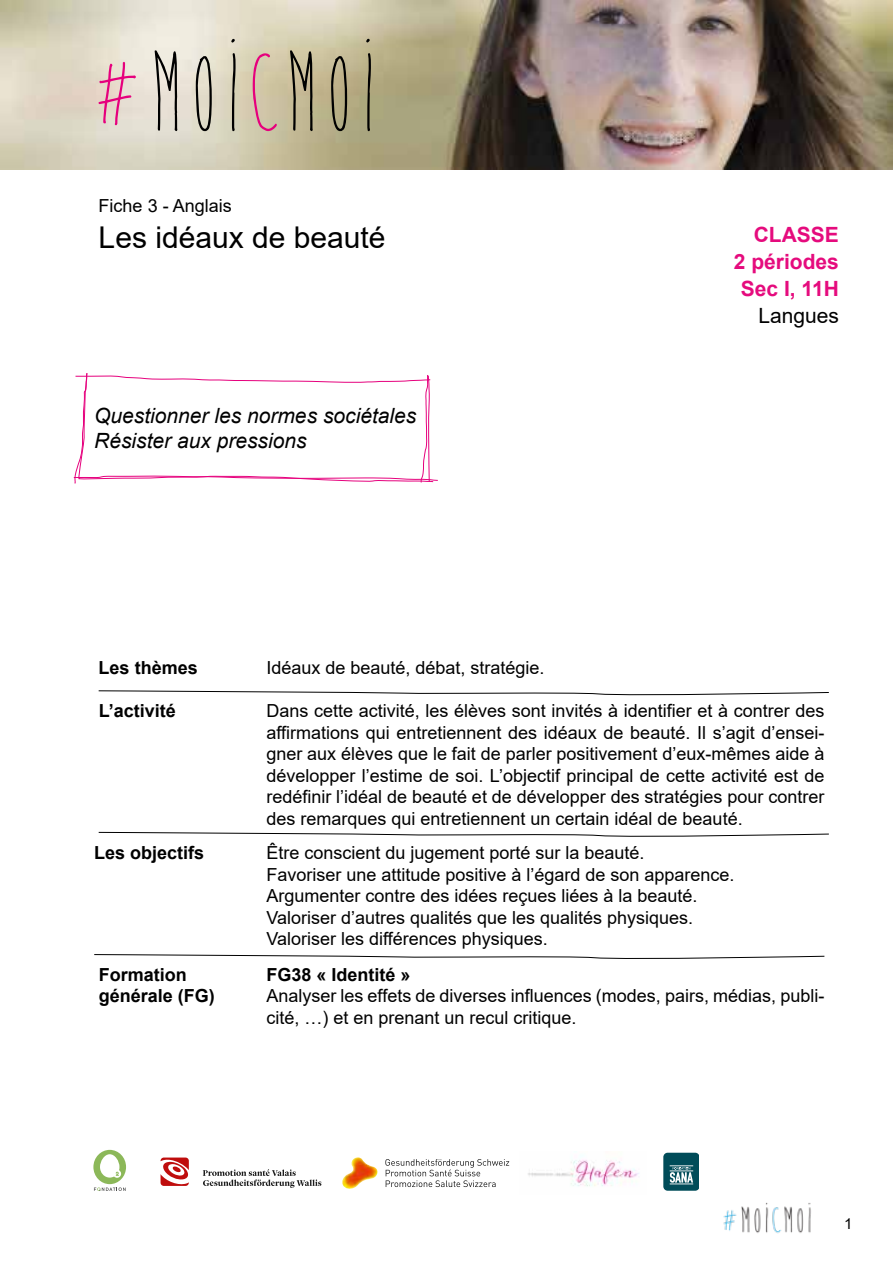
<style>
.page{position:relative;width:893px;height:1263px;background:#fff}
.page>*{position:absolute;margin:0;border:0;box-sizing:border-box;transform-origin:0 0}
.t1{font:30px "Arial";color:#000}
.t2{font:italic 21px/25.2px "Arial";color:#000}
.t3{font:700 21px/27px "Arial";color:#e50b7d;text-align:right}
.t4{font:21px "Arial";color:#000}
.t5{font:18px/21.6px "Arial";color:#000}
.t6{font:700 18px/21.6px "Arial";color:#000}
.t7{font:15px "Arial";color:#000}
</style>
<div class="page">
<img style="left:723px;top:1202px;width:88px;height:31px">
<img style="left:0;top:0;width:893px;height:170px">
<svg style="left:253px;top:53px;width:24px;height:78px;background:#d3afa3"></svg>
<svg style="left:99px;top:62px;width:37px;height:63px;background:#e6b6c1"></svg>
<svg style="left:155px;top:50px;width:22px;height:81px;background:#a7a29a"></svg>
<svg style="left:196px;top:56px;width:16px;height:75px"></svg>
<svg style="left:232px;top:53px;width:4px;height:78px"></svg>
<svg style="left:290px;top:50px;width:23px;height:81px;background:#90886e"></svg>
<svg style="left:331px;top:56px;width:16px;height:75px"></svg>
<svg style="left:367px;top:53px;width:4px;height:78px"></svg>
<svg style="left:231px;top:39px;width:4px;height:4px"></svg>
<svg style="left:366px;top:39px;width:4px;height:4px"></svg>
<svg style="left:98px;top:690px;width:731px;height:6px"></svg>
<svg style="left:94px;top:954px;width:731px;height:5px"></svg>
<img style="left:342px;top:1157px;width:36px;height:32px">
<svg style="left:385px;top:1159px;width:124px;height:28px"></svg>
<svg style="left:203px;top:1169px;width:118px;height:19px"></svg>
<svg style="left:161px;top:1157px;width:28px;height:29px"></svg>
<svg style="left:663px;top:1153px;width:36px;height:38px"></svg>
<img style="left:528px;top:1160px;width:111px;height:27px">
<svg style="left:93px;top:1150px;width:33px;height:41px"></svg>
<svg style="left:73px;top:373px;width:365px;height:111px"></svg>
<svg style="left:98px;top:832px;width:731px;height:5px"></svg>
<p class="t5" style="left:99px;top:194px;width:135px">Fiche 3 - Anglais</p>
<h1 class="t1" style="left:99px;top:216px;width:288px">Les idéaux de beauté</h1>
<p class="t2" style="left:94px;top:403px;width:324px">Questionner les normes sociétales<br>Résister aux pressions</p>
<p class="t6" style="left:99px;top:657px;width:101px">Les thèmes</p>
<p class="t5" style="left:266px;top:657px;width:280px">Idéaux de beauté, débat, stratégie.</p>
<p class="t3" style="left:734px;top:221px;width:107px">CLASSE<br>2 périodes<br>Sec I, 11H</p>
<p class="t4" style="left:758px;top:301px;width:82px">Langues</p>
<p class="t6" style="left:99px;top:700px;width:79px">L’activité</p>
<p class="t6" style="left:94px;top:842px;width:112px">Les objectifs</p>
<p class="t6" style="left:99px;top:964px;width:118px">Formation générale (FG)</p>
<p class="t5" style="left:266px;top:700px;width:560px;text-align:justify">Dans cette activité, les élèves sont invités à identifier et à contrer des affirmations qui entretiennent des idéaux de beauté. Il s’agit d’ensei&shy;gner aux élèves que le fait de parler positivement d’eux-mêmes aide à développer l’estime de soi. L’objectif principal de cette activité est de redéfinir l’idéal de beauté et de développer des stratégies pour contrer des remarques qui entretiennent un certain idéal de beauté.</p>
<p class="t5" style="left:266px;top:842px;width:470px">Être conscient du jugement porté sur la beauté.<br>Favoriser une attitude positive à l’égard de son apparence.<br>Argumenter contre des idées reçues liées à la beauté.<br>Valoriser d’autres qualités que les qualités physiques.<br>Valoriser les différences physiques.</p>
<p class="t6" style="left:266px;top:964px;width:146px">FG38 « Identité »</p>
<p class="t5" style="left:266px;top:985px;width:559px">Analyser les effets de diverses influences (modes, pairs, médias, publi&shy;cité, …) et en prenant un recul critique.</p>
<p class="t7" style="left:844px;top:1214px;width:10px">1</p>
</div>
